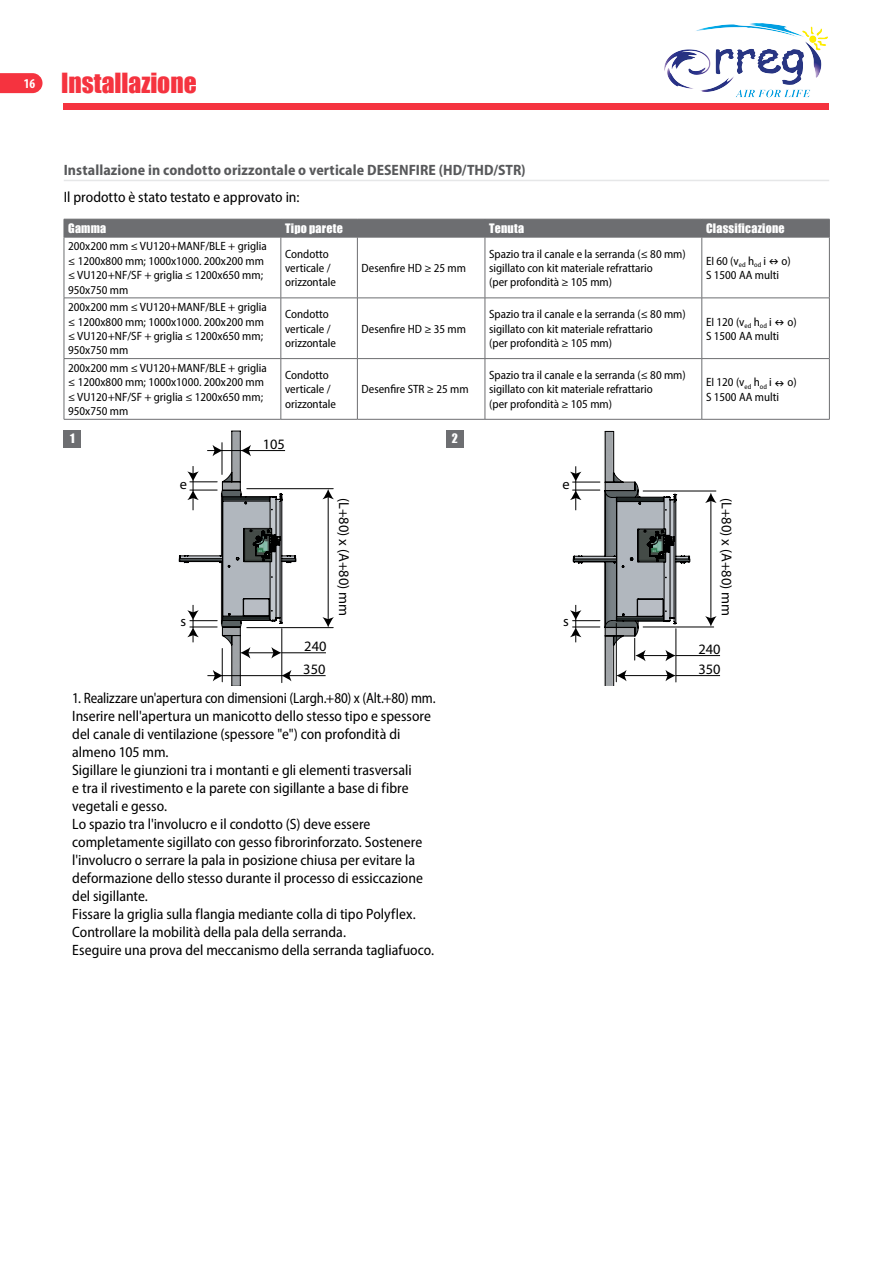
<style>
.page{position:relative;width:893px;height:1263px;background:#fff}
.page>*{position:absolute;margin:0;border:0;box-sizing:border-box;transform-origin:0 0}
.t1{font:25.5px "Impact";color:#f5333f}
.t2{font:semi-condensed 15px/18px "Myriad Pro";color:#000;scale:.95 1}
.t3{font:700 semi-condensed 15px "Myriad Pro";letter-spacing:.005em;color:#58595b}
.t4{font:semi-condensed 15px "Myriad Pro";color:#000}
.t5{font:14.4px/22.8px "Myriad Pro";color:#000}
.t6{font:semi-condensed 12px/14.4px "Myriad Pro";color:#000}
.t7{font:12px "Impact";letter-spacing:.02em;color:#fff}
</style>
<div class="page">
<div style="left:64px;top:103px;width:765px;height:6px;background:#f5333f"></div>
<svg style="left:0;top:73px;width:43px;height:20px"></svg>
<hr style="left:64px;top:180px;width:765px;height:1px;background:#e6e7e8">
<svg style="left:65px;top:238px;width:764px;height:181px"></svg>
<div style="left:64px;top:219px;width:766px;height:18px;background:#6d6e71"></div>
<hr style="left:64px;top:237px;width:217px;height:1px;background:#6d6e71">
<hr style="left:64px;top:237px;width:1px;height:61px;background:#6d6e71">
<hr style="left:281px;top:237px;width:76px;height:1px;background:#6d6e71">
<hr style="left:281px;top:237px;width:1px;height:61px;background:#6d6e71">
<hr style="left:357px;top:237px;width:128px;height:1px;background:#6d6e71">
<hr style="left:357px;top:237px;width:1px;height:61px;background:#6d6e71">
<hr style="left:485px;top:237px;width:217px;height:1px;background:#6d6e71">
<hr style="left:485px;top:237px;width:1px;height:61px;background:#6d6e71">
<hr style="left:702px;top:237px;width:128px;height:1px;background:#6d6e71">
<hr style="left:702px;top:237px;width:1px;height:61px;background:#6d6e71">
<hr style="left:829px;top:237px;width:1px;height:61px;background:#6d6e71">
<hr style="left:64px;top:298px;width:217px;height:1px;background:#6d6e71">
<hr style="left:64px;top:298px;width:1px;height:60px;background:#6d6e71">
<hr style="left:281px;top:298px;width:76px;height:1px;background:#6d6e71">
<hr style="left:281px;top:298px;width:1px;height:60px;background:#6d6e71">
<hr style="left:357px;top:298px;width:128px;height:1px;background:#6d6e71">
<hr style="left:357px;top:298px;width:1px;height:60px;background:#6d6e71">
<hr style="left:485px;top:298px;width:217px;height:1px;background:#6d6e71">
<hr style="left:485px;top:298px;width:1px;height:60px;background:#6d6e71">
<hr style="left:702px;top:298px;width:128px;height:1px;background:#6d6e71">
<hr style="left:702px;top:298px;width:1px;height:60px;background:#6d6e71">
<hr style="left:829px;top:298px;width:1px;height:60px;background:#6d6e71">
<hr style="left:64px;top:358px;width:217px;height:1px;background:#6d6e71">
<hr style="left:64px;top:359px;width:1px;height:60px;background:#6d6e71">
<hr style="left:281px;top:358px;width:76px;height:1px;background:#6d6e71">
<hr style="left:281px;top:359px;width:1px;height:60px;background:#6d6e71">
<hr style="left:357px;top:358px;width:128px;height:1px;background:#6d6e71">
<hr style="left:357px;top:359px;width:1px;height:60px;background:#6d6e71">
<hr style="left:485px;top:358px;width:217px;height:1px;background:#6d6e71">
<hr style="left:485px;top:359px;width:1px;height:60px;background:#6d6e71">
<hr style="left:702px;top:358px;width:128px;height:1px;background:#6d6e71">
<hr style="left:702px;top:359px;width:1px;height:60px;background:#6d6e71">
<hr style="left:829px;top:359px;width:1px;height:60px;background:#6d6e71">
<hr style="left:64px;top:419px;width:217px;height:1px;background:#6d6e71">
<hr style="left:281px;top:419px;width:76px;height:1px;background:#6d6e71">
<hr style="left:357px;top:419px;width:128px;height:1px;background:#6d6e71">
<hr style="left:485px;top:419px;width:217px;height:1px;background:#6d6e71">
<hr style="left:702px;top:419px;width:128px;height:1px;background:#6d6e71">
<hr style="left:282px;top:652px;width:44px;height:1px;background:#000">
<hr style="left:288px;top:675px;width:38px;height:1px;background:#000">
<svg style="left:179px;top:430px;width:117px;height:255px"></svg>
<hr style="left:222px;top:442px;width:1px;height:33px;background:#000">
<hr style="left:247px;top:488px;width:86px;height:1px;background:#010101">
<hr style="left:247px;top:627px;width:86px;height:1px;background:#010101">
<hr style="left:328px;top:496px;width:1px;height:124px;background:#000">
<svg style="left:322px;top:617px;width:12px;height:10px"></svg>
<svg style="left:322px;top:489px;width:12px;height:10px"></svg>
<hr style="left:676px;top:655px;width:44px;height:1px;background:#000">
<hr style="left:676px;top:675px;width:44px;height:1px;background:#000">
<svg style="left:570px;top:431px;width:120px;height:254px"></svg>
<hr style="left:643px;top:491px;width:73px;height:1px;background:#010101">
<hr style="left:643px;top:627px;width:71px;height:1px;background:#010101">
<hr style="left:711px;top:500px;width:1px;height:119px;background:#000">
<svg style="left:705px;top:616px;width:12px;height:10px"></svg>
<svg style="left:705px;top:493px;width:12px;height:10px"></svg>
<div style="left:64px;top:430px;width:17px;height:17px;background:#6d6e71"></div>
<div style="left:446px;top:430px;width:17px;height:17px;background:#6d6e71"></div>
<img style="left:665px;top:23px;width:162px;height:75px">
<h1 class="t1" style="left:24px;top:63px;width:174px"><sup>16</sup> Installazione</h1>
<p class="t3" style="left:64px;top:162px;width:463px">Installazione in condotto orizzontale o verticale DESENFIRE (HD/THD/STR)</p>
<p class="t4" style="left:64px;top:188px;width:237px">Il prodotto è stato testato e approvato in:</p>
<p class="t7" style="left:68px;top:219px;width:40px">Gamma</p>
<p class="t7" style="left:285px;top:219px;width:59px">Tipo parete</p>
<p class="t7" style="left:489px;top:219px;width:37px">Tenuta</p>
<p class="t7" style="left:706px;top:219px;width:80px">Classificazione</p>
<p class="t6" style="left:68px;top:239px;width:200px">200x200 mm ≤ VU120+MANF/BLE + griglia ≤ 1200x800 mm; 1000x1000. 200x200 mm ≤ VU120+NF/SF + griglia ≤ 1200x650 mm;<br>950x750 mm</p>
<p class="t6" style="left:285px;top:246px;width:52px">Condotto verticale / orizzontale</p>
<p class="t6" style="left:489px;top:246px;width:198px">Spazio tra il canale e la serranda (≤ 80 mm) sigillato con kit materiale refrattario<br>(per profondità ≥ 105 mm)</p>
<p class="t6" style="left:706px;top:254px;width:86px">EI 60 (v<sub>ed</sub> h<sub>od</sub> i ■ o)<br>S 1500 AA multi</p>
<p class="t6" style="left:362px;top:261px;width:106px">Desenfire HD ≥ 25 mm</p>
<p class="t6" style="left:68px;top:300px;width:200px">200x200 mm ≤ VU120+MANF/BLE + griglia ≤ 1200x800 mm; 1000x1000. 200x200 mm ≤ VU120+NF/SF + griglia ≤ 1200x650 mm;<br>950x750 mm</p>
<p class="t6" style="left:285px;top:307px;width:52px">Condotto verticale / orizzontale</p>
<p class="t6" style="left:68px;top:360px;width:200px">200x200 mm ≤ VU120+MANF/BLE + griglia ≤ 1200x800 mm; 1000x1000. 200x200 mm ≤ VU120+NF/SF + griglia ≤ 1200x650 mm;<br>950x750 mm</p>
<p class="t6" style="left:285px;top:368px;width:52px">Condotto verticale / orizzontale</p>
<p class="t6" style="left:362px;top:321px;width:106px">Desenfire HD ≥ 35 mm</p>
<p class="t6" style="left:362px;top:382px;width:109px">Desenfire STR ≥ 25 mm</p>
<p class="t7" style="left:70px;top:429px;width:6px">1</p>
<p class="t7" style="left:452px;top:429px;width:8px">2</p>
<p class="t5" style="left:263px;top:432px;width:24px">105</p>
<p class="t5" style="left:180px;top:473px;width:9px">e</p>
<p class="t5" style="left:180px;top:610px;width:7px">s</p>
<p class="t5" style="left:303px;top:634px;width:25px">240<br>350</p>
<p class="t5" style="left:356px;top:498px;width:120px;rotate:90deg">(L+80) x (A+80) mm</p>
<p class="t2" style="left:72px;top:689px;width:384px">1. Realizzare un'apertura con dimensioni (Largh.+80) x (Alt.+80) mm.<br>Inserire nell'apertura un manicotto dello stesso tipo e spessore del canale di ventilazione (spessore "e") con profondità di almeno 105 mm.<br>Sigillare le giunzioni tra i montanti e gli elementi trasversali<br>e tra il rivestimento e la parete con sigillante a base di fibre vegetali e gesso.<br>Lo spazio tra l'involucro e il condotto (S) deve essere completamente sigillato con gesso fibrorinforzato. Sostenere l'involucro o serrare la pala in posizione chiusa per evitare la deformazione dello stesso durante il processo di essiccazione del sigillante.<br>Fissare la griglia sulla flangia mediante colla di tipo Polyflex.<br>Controllare la mobilità della pala della serranda.<br>Eseguire una prova del meccanismo della serranda tagliafuoco.</p>
<p class="t6" style="left:489px;top:307px;width:198px">Spazio tra il canale e la serranda (≤ 80 mm) sigillato con kit materiale refrattario<br>(per profondità ≥ 105 mm)</p>
<p class="t6" style="left:706px;top:314px;width:92px">EI 120 (v<sub>ed</sub> h<sub>od</sub> i ■ o)<br>S 1500 AA multi</p>
<p class="t6" style="left:489px;top:368px;width:198px">Spazio tra il canale e la serranda (≤ 80 mm) sigillato con kit materiale refrattario<br>(per profondità ≥ 105 mm)</p>
<p class="t6" style="left:706px;top:375px;width:92px">EI 120 (v<sub>ed</sub> h<sub>od</sub> i ■ o)<br>S 1500 AA multi</p>
<p class="t5" style="left:562px;top:473px;width:9px">e</p>
<p class="t5" style="left:563px;top:610px;width:7px">s</p>
<p class="t5" style="left:738px;top:498px;width:120px;rotate:90deg">(L+80) x (A+80) mm</p>
<p class="t5" style="left:698px;top:639px;width:24px;line-height:20px">240<br>350</p>
</div>
